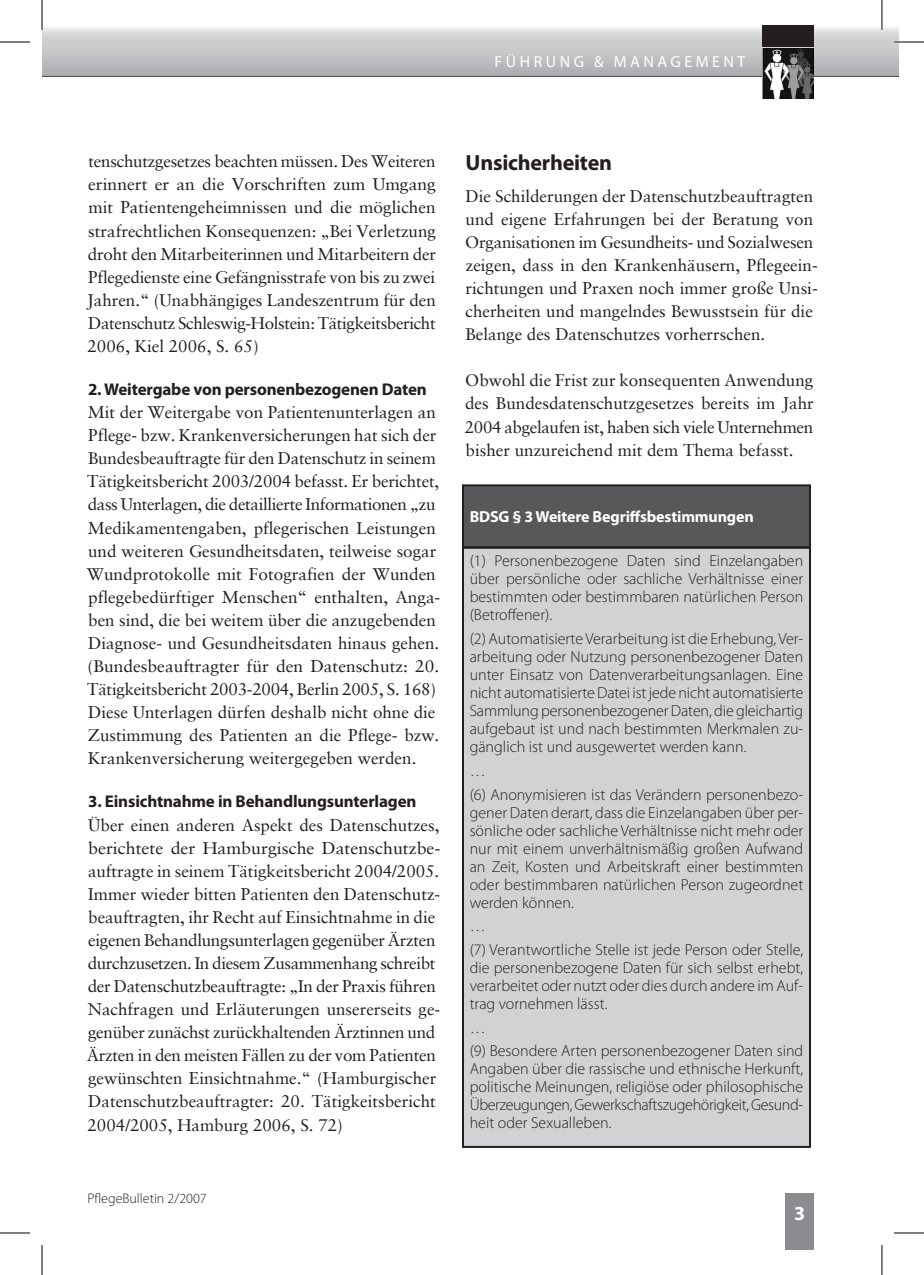
<style>
.page{position:relative;width:924px;height:1275px;background:#fff}
.page>*{position:absolute;margin:0;border:0;box-sizing:border-box;transform-origin:0 0}
.t1{font:700 22px "Myriad Pro";letter-spacing:-.01em;color:#231f20}
.t2{font:17px/23px "Sabon";color:#231f20}
.t3{font:700 17px "Myriad Pro";letter-spacing:-.01em;color:#231f20}
.t4{font:300 16px/18px "Myriad Pro";color:#231f20;text-align:justify}
.t5{font:700 16px "Myriad Pro";letter-spacing:-.01em;color:#fff}
.t6{font:16px "Myriad Pro";letter-spacing:.22em;color:#fff}
.t7{font:300 14px "Myriad Pro";color:#231f20}
</style>
<div class="page">
<svg style="left:42px;top:25px;width:856px;height:51px;background:#c7c8ca"></svg>
<hr style="left:42px;top:76px;width:856px;height:1px;background:#4b4c4d">
<div style="left:785px;top:1193px;width:28px;height:57px;background:#8a8c8f"></div>
<div style="left:762px;top:25px;width:51px;height:51px;background:#231f20"></div>
<img style="left:762px;top:48px;width:51px;height:51px">
<div style="left:463px;top:548px;width:346px;height:599px;background:#d1d2d4"></div>
<div style="left:462px;top:547px;width:348px;height:601px;border:2px solid #231f20"></div>
<div style="left:463px;top:485px;width:346px;height:62px;background:#57585a"></div>
<div style="left:462px;top:484px;width:348px;height:64px;border:2px solid #231f20"></div>
<hr style="left:893px;top:41px;width:30px;height:2px;background:#fff">
<hr style="left:880px;top:0;width:2px;height:30px;background:#fff">
<hr style="left:0;top:42px;width:30px;height:1px;background:#000">
<hr style="left:893px;top:42px;width:30px;height:1px;background:#000">
<hr style="left:0;top:1232px;width:30px;height:1px;background:#000">
<hr style="left:893px;top:1232px;width:30px;height:1px;background:#000">
<hr style="left:42px;top:0;width:1px;height:30px;background:#000">
<hr style="left:42px;top:1245px;width:1px;height:30px;background:#000">
<hr style="left:881px;top:0;width:1px;height:30px;background:#000">
<hr style="left:881px;top:1245px;width:1px;height:30px;background:#000">
<p class="t6" style="left:494px;top:52px;width:252px">FÜHRUNG &amp; MANAGEM ENT</p>
<p class="t2" style="left:87px;top:150px;width:350px;text-align:justify">tenschutzgesetzes beachten müssen. Des Weiteren erinnert er an die Vorschriften zum Umgang mit Patientengeheimnissen und die möglichen strafrechtlichen Konsequenzen: „Bei Verletzung droht den Mitarbeiterinnen und Mitarbeitern der Pflegedienste eine Gefängnisstrafe von bis zu zwei Jahren.“ (Unabhängiges Landeszentrum für den Datenschutz Schleswig-Holstein: Tätigkeitsbericht 2006, Kiel 2006, S. 65)</p>
<p class="t3" style="left:88px;top:378px;width:340px">2. Weitergabe von personenbezogenen Daten</p>
<p class="t2" style="left:87px;top:400px;width:355px">Mit der Weitergabe von Patientenunterlagen an Pflege- bzw. Krankenversicherungen hat sich der Bundesbeauftragte für den Datenschutz in seinem Tätigkeitsbericht 2003/2004 befasst. Er berichtet, dass Unterlagen, die detaillierte Informationen „zu Medikamentengaben, pflegerischen Leistungen und weiteren Gesundheitsdaten, teilweise sogar Wundprotokolle mit Fotografien der Wunden pflegebedürftiger Menschen“ enthalten, Anga&shy;ben sind, die bei weitem über die anzugebenden Diagnose- und Gesundheitsdaten hinaus gehen. (Bundesbeauftragter für den Datenschutz: 20.<br>Tätigkeitsbericht 2003-2004, Berlin 2005, S. 168)<br>Diese Unterlagen dürfen deshalb nicht ohne die Zustimmung des Patienten an die Pflege- bzw.<br>Krankenversicherung weitergegeben werden.</p>
<p class="t3" style="left:88px;top:790px;width:330px">3. Einsichtnahme in Behandlungsunterlagen</p>
<p class="t2" style="left:87px;top:813px;width:355px">Über einen anderen Aspekt des Datenschutzes, berichtete der Hamburgische Datenschutzbe&shy;auftragte in seinem Tätigkeitsbericht 2004/2005.<br>Immer wieder bitten Patienten den Datenschutz&shy;beauftragten, ihr Recht auf Einsichtnahme in die eigenen Behandlungsunterlagen gegenüber Ärzten durchzusetzen. In diesem Zusammenhang schreibt der Datenschutzbeauftragte: „In der Praxis führen Nachfragen und Erläuterungen unsererseits ge&shy;genüber zunächst zurückhaltenden Ärztinnen und Ärzten in den meisten Fällen zu der vom Patienten gewünschten Einsichtnahme.“ (Hamburgischer Datenschutzbeauftragter: 20. Tätigkeitsbericht 2004/2005, Hamburg 2006, S. 72)</p>
<p class="t7" style="left:87px;top:1189px;width:121px">PflegeBulletin 2/2007</p>
<p class="t1" style="left:465px;top:148px;width:148px">Unsicherheiten</p>
<p class="t2" style="left:465px;top:184px;width:354px">Die Schilderungen der Datenschutzbeauftragten und eigene Erfahrungen bei der Beratung von Organisationen im Gesundheits- und Sozialwesen zeigen, dass in den Krankenhäusern, Pflegeein&shy;richtungen und Praxen noch immer große Unsi&shy;cherheiten und mangelndes Bewusstsein für die Belange des Datenschutzes vorherrschen.</p>
<p class="t2" style="left:464px;top:369px;width:350px;text-align:justify">Obwohl die Frist zur konsequenten Anwendung des Bundesdatenschutzgesetzes bereits im Jahr 2004 abgelaufen ist, haben sich viele Unternehmen bisher unzureichend mit dem Thema befasst.</p>
<p class="t5" style="left:469px;top:506px;width:285px">BDSG § 3 Weitere Begriffsbestimmungen</p>
<p class="t4" style="left:469px;top:552px;width:335px">(1) Personenbezogene Daten sind Einzelangaben über persönliche oder sachliche Verhältnisse einer bestimmten oder bestimmbaren natürlichen Person (Betroffener).</p>
<p class="t4" style="left:469px;top:629px;width:335px">(2) Automatisierte Verarbeitung ist die Erhebung, Ver&shy;arbeitung oder Nutzung personenbezogener Daten unter Einsatz von Datenverarbeitungsanlagen. Eine nicht automatisierte Datei ist jede nicht automatisierte Sammlung personenbezogener Daten, die gleichartig aufgebaut ist und nach bestimmten Merkmalen zu&shy;gänglich ist und ausgewertet werden kann.</p>
<p class="t4" style="left:469px;top:758px;width:335px;line-height:23.6px">…<br>(6) Anonymisieren ist das Verändern personenbezo-</p>
<p class="t4" style="left:469px;top:803px;width:335px">gener Daten derart, dass die Einzelangaben über per&shy;sönliche oder sachliche Verhältnisse nicht mehr oder nur mit einem unverhältnismäßig großen Aufwand an Zeit, Kosten und Arbeitskraft einer bestimmten oder bestimmbaren natürlichen Person zugeordnet werden können.</p>
<p class="t4" style="left:469px;top:914px;width:335px;line-height:23.6px">…<br>(7) Verantwortliche Stelle ist jede Person oder Stelle,</p>
<p class="t4" style="left:469px;top:958px;width:335px">die personenbezogene Daten für sich selbst erhebt, verarbeitet oder nutzt oder dies durch andere im Auf&shy;trag vornehmen lässt.</p>
<p class="t4" style="left:469px;top:1015px;width:335px;line-height:23.6px">…<br>(9) Besondere Arten personenbezogener Daten sind</p>
<p class="t4" style="left:469px;top:1059px;width:335px">Angaben über die rassische und ethnische Herkunft, politische Meinungen, religiöse oder philosophische Überzeugungen, Gewerkschaftszugehörigkeit, Gesund&shy;heit oder Sexualleben.</p>
</div>
